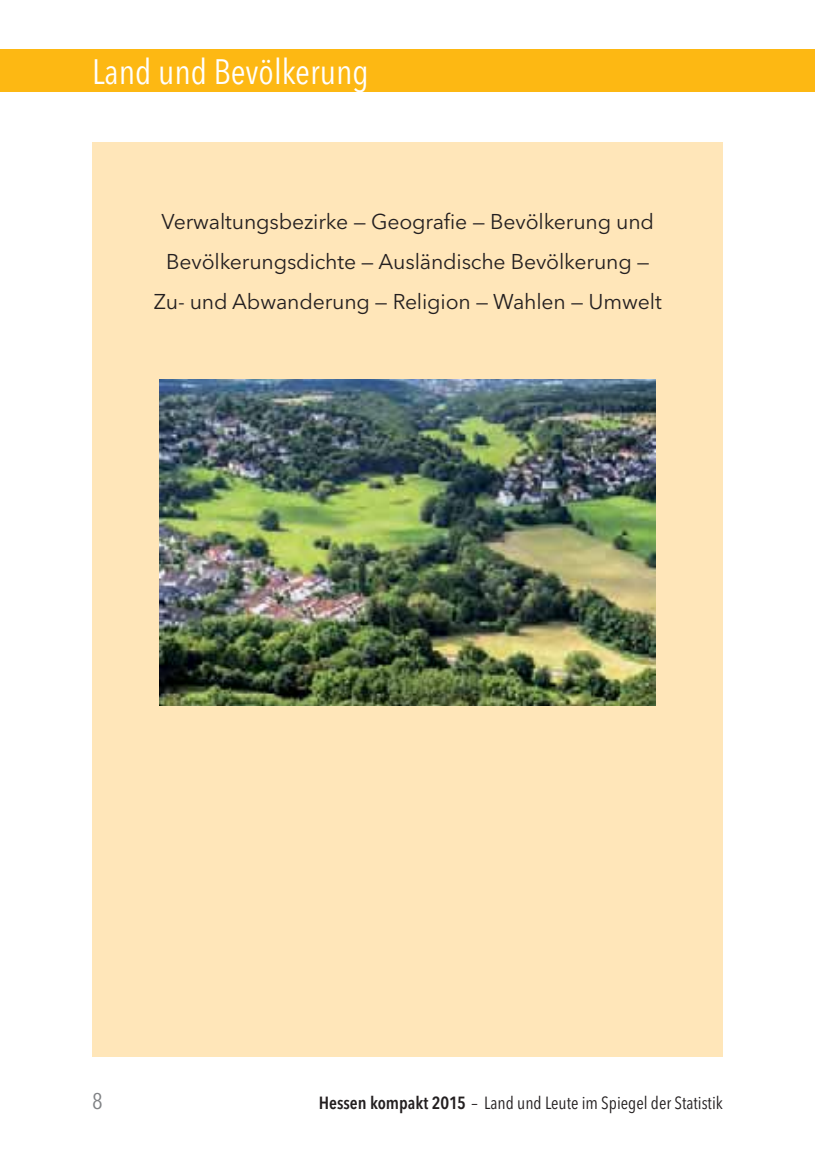
<style>
.page{position:relative;width:815px;height:1170px;background:#fff}
.page>*{position:absolute;margin:0;border:0;box-sizing:border-box;transform-origin:0 0}
.t1{font:condensed 35px "Avenir Next LT Pro";color:#fff}
.t2{font:condensed 22.5px "Avenir Next LT Pro";color:#808285}
.t3{font:21.25px/40px "Avenir Next LT Pro";letter-spacing:-.01em;color:#231f20;text-align:center}
.t4{font:condensed 17.5px "Avenir Next LT Pro";color:#231f20}
.s1{font-weight:600}
</style>
<div class="page">
<div style="left:92px;top:142px;width:631px;height:914px;background:#ffe6b9"></div>
<div style="left:0;top:50px;width:815px;height:42px;background:#fdb813"></div>
<img style="left:159px;top:379px;width:497px;height:326px">
<h1 class="t1" style="left:92px;top:54px;width:278px">Land und Bevölkerung</h1>
<p class="t3" style="left:154px;top:203px;width:509px">Verwaltungsbezirke — Geografie — Bevölkerung und<br>Bevölkerungsdichte — Ausländische Bevölkerung —<br>Zu- und Abwanderung — Religion — Wahlen — Umwelt</p>
<p class="t2" style="left:92px;top:1089px;width:12px">8</p>
<p class="t4" style="left:319px;top:1093px;width:406px"><span class="s1">Hessen kompakt 2015</span> – Land und Leute im Spiegel der Statistik</p>
</div>
